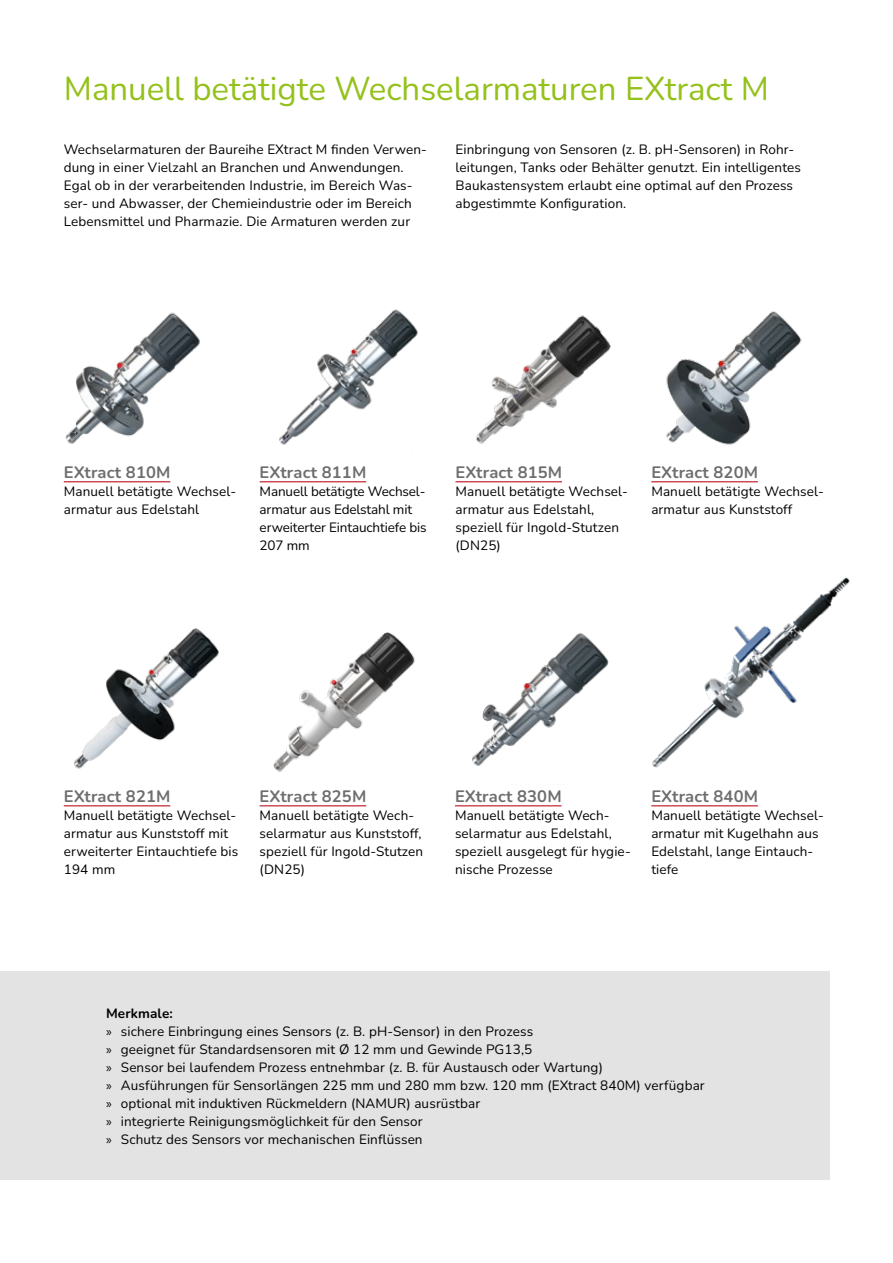
<style>
.page{position:relative;width:893px;height:1263px;background:#fff}
.page>*{position:absolute;margin:0;border:0;box-sizing:border-box;transform-origin:0 0}
.t1{font:33px "Nunito";color:#94c11a}
.t2{font:700 16.5px "Nunito";letter-spacing:.01em;color:#6e6e6e}
.t3{font:13.5px/18px "Nunito";letter-spacing:.01em;color:#000}
.t4{font:13.5px/18px "Nunito";letter-spacing:-.01em;color:#000}
.s1{font-style:inherit}
.s2{font-weight:700}
.s3{font-family:"Myriad Pro"}
</style>
<div class="page">
<div style="left:0;top:972px;width:829px;height:208px;background:#e3e3e3"></div>
<img style="left:279px;top:309px;width:139px;height:136px">
<img style="left:472px;top:633px;width:135px;height:133px">
<img style="left:476px;top:315px;width:135px;height:129px">
<img style="left:666px;top:311px;width:136px;height:134px">
<img style="left:273px;top:632px;width:142px;height:140px">
<img style="left:607px;top:577px;width:243px;height:191px">
<img style="left:65px;top:312px;width:135px;height:132px">
<img style="left:74px;top:628px;width:145px;height:141px">
<hr style="left:64px;top:481px;width:106px;height:1px;background:#be111f">
<hr style="left:455px;top:481px;width:107px;height:1px;background:#be111f">
<hr style="left:64px;top:805px;width:106px;height:1px;background:#be111f">
<hr style="left:260px;top:805px;width:106px;height:1px;background:#be111f">
<hr style="left:260px;top:481px;width:106px;height:1px;background:#be111f">
<hr style="left:651px;top:481px;width:107px;height:1px;background:#be111f">
<hr style="left:455px;top:805px;width:106px;height:1px;background:#be111f">
<hr style="left:651px;top:805px;width:107px;height:1px;background:#be111f">
<h1 class="t1" style="left:64px;top:65px;width:707px">Manuell betätigte Wechselarmaturen EXtract M</h1>
<p class="t3" style="left:64px;top:140px;width:365px">Wechselarmaturen der Baureihe EXtract M finden Verwen&shy;dung in einer Vielzahl an Branchen und Anwendungen.<br>Egal ob in der verarbeitenden Industrie, im Bereich Was&shy;ser- und Abwasser, der Chemieindustrie oder im Bereich Lebensmittel und Pharmazie. Die Armaturen werden zur</p>
<p class="t3" style="left:455px;top:140px;width:347px">Einbringung von Sensoren (z. B. pH-Sensoren) in Rohr&shy;leitungen, Tanks oder Behälter genutzt. Ein intelligentes Baukastensystem erlaubt eine optimal auf den Prozess abgestimmte Konfiguration.</p>
<p class="t2" style="left:64px;top:461px;width:108px">EXtract <span class="s1">810M</span></p>
<p class="t3" style="left:64px;top:482px;width:174px">Manuell betätigte Wechsel&shy;armatur aus Edelstahl</p>
<p class="t2" style="left:260px;top:461px;width:108px">EXtract <span class="s1">811M</span></p>
<p class="t4" style="left:260px;top:482px;width:169px">Manuell betätigte Wechsel&shy;armatur aus Edelstahl mit erweiterter Eintauchtiefe bis<br>207 mm</p>
<p class="t2" style="left:455px;top:461px;width:108px">EXtract <span class="s1">815M</span></p>
<p class="t3" style="left:455px;top:482px;width:172px">Manuell betätigte Wechsel&shy;armatur aus Edelstahl, speziell für Ingold-Stutzen (DN25)</p>
<p class="t2" style="left:651px;top:461px;width:108px">EXtract <span class="s1">820M</span></p>
<p class="t3" style="left:651px;top:482px;width:174px">Manuell betätigte Wechsel&shy;armatur aus Kunststoff</p>
<p class="t2" style="left:64px;top:785px;width:108px">EXtract <span class="s1">821M</span></p>
<p class="t3" style="left:64px;top:806px;width:176px">Manuell betätigte Wechsel&shy;armatur aus Kunststoff mit erweiterter Eintauchtiefe bis<br>194 mm</p>
<p class="t2" style="left:260px;top:785px;width:108px">EXtract <span class="s1">825M</span></p>
<p class="t3" style="left:260px;top:806px;width:165px">Manuell betätigte Wech&shy;selarmatur aus Kunststoff, speziell für Ingold-Stutzen (DN25)</p>
<p class="t2" style="left:455px;top:785px;width:108px">EXtract <span class="s1">830M</span></p>
<p class="t3" style="left:455px;top:806px;width:177px">Manuell betätigte Wech&shy;selarmatur aus Edelstahl, speziell ausgelegt für hygie&shy;nische Prozesse</p>
<p class="t2" style="left:651px;top:785px;width:108px">EXtract <span class="s1">840M</span></p>
<p class="t3" style="left:651px;top:806px;width:174px">Manuell betätigte Wechsel&shy;armatur mit Kugelhahn aus<br>Edelstahl, lange Eintauch&shy;tiefe</p>
<p class="t3" style="left:106px;top:1004px;width:600px"><span class="s2">Merkmale:<br></span><span class="s3">»</span> sichere Einbringung eines Sensors (z. B. pH-Sensor) in den Prozess<br><span class="s3">»</span> geeignet für Standardsensoren mit Ø 12 mm und Gewinde PG13,5<br><span class="s3">»</span> Sensor bei laufendem Prozess entnehmbar (z. B. für Austausch oder Wartung)<br><span class="s3">»</span> Ausführungen für Sensorlängen 225 mm und 280 mm bzw. 120 mm (EXtract 840M) verfügbar <span class="s3">»</span> optional mit induktiven Rückmeldern (NAMUR) ausrüstbar<br><span class="s3">»</span> integrierte Reinigungsmöglichkeit für den Sensor<br><span class="s3">»</span> Schutz des Sensors vor mechanischen Einflüssen</p>
</div>
